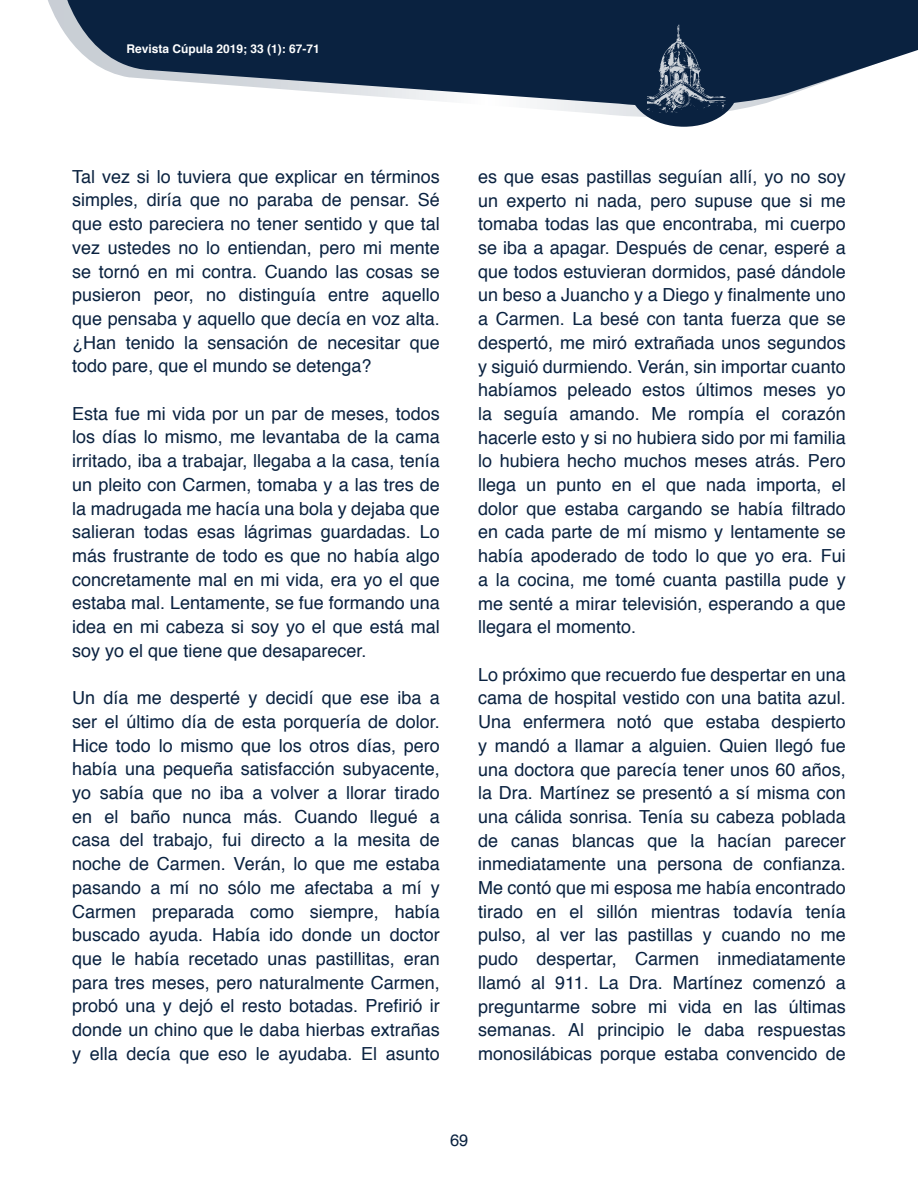
<style>
.page{position:relative;width:918px;height:1188px;background:#fff}
.page>*{position:absolute;margin:0;border:0;box-sizing:border-box;transform-origin:0 0}
.t1{font:18px/23.7px "Helvetica";color:#0a2240;text-align:justify}
.t2{font:16.5px "Helvetica";color:#0a2240}
.t3{font:700 12px "Helvetica";color:#fff}
</style>
<div class="page">
<svg style="left:62px;top:0;width:856px;height:114px;fill:#0a2240"></svg>
<div style="left:630px;top:49px;width:108px;height:78px;background:#0a2240;border-radius:50%"></div>
<svg style="left:647px;top:25px;width:79px;height:88px"></svg>
<p class="t3" style="left:126px;top:39px;width:195px">Revista Cúpula 2019; 33 (1): 67-71</p>
<p class="t1" style="left:72px;top:165px;width:369px">Tal vez si lo tuviera que explicar en términos simples, diría que no paraba de pensar. Sé que esto pareciera no tener sentido y que tal vez ustedes no lo entiendan, pero mi mente se tornó en mi contra. Cuando las cosas se pusieron peor, no distinguía entre aquello que pensaba y aquello que decía en voz alta. ¿Han tenido la sensación de necesitar que todo pare, que el mundo se detenga?</p>
<p class="t1" style="left:72px;top:402px;width:369px">Esta fue mi vida por un par de meses, todos los días lo mismo, me levantaba de la cama irritado, iba a trabajar, llegaba a la casa, tenía un pleito con Carmen, tomaba y a las tres de la madrugada me hacía una bola y dejaba que salieran todas esas lágrimas guardadas. Lo más frustrante de todo es que no había algo concretamente mal en mi vida, era yo el que estaba mal. Lentamente, se fue formando una idea en mi cabeza si soy yo el que está mal soy yo el que tiene que desaparecer.</p>
<p class="t1" style="left:72px;top:687px;width:369px">Un día me desperté y decidí que ese iba a ser el último día de esta porquería de dolor.<br>Hice todo lo mismo que los otros días, pero había una pequeña satisfacción subyacente, yo sabía que no iba a volver a llorar tirado en el baño nunca más. Cuando llegué a casa del trabajo, fui directo a la mesita de noche de Carmen. Verán, lo que me estaba pasando a mí no sólo me afectaba a mí y Carmen preparada como siempre, había buscado ayuda. Había ido donde un doctor que le había recetado unas pastillitas, eran para tres meses, pero naturalmente Carmen, probó una y dejó el resto botadas. Prefirió ir donde un chino que le daba hierbas extrañas y ella decía que eso le ayudaba. El asunto</p>
<p class="t1" style="left:478px;top:165px;width:369px">es que esas pastillas seguían allí, yo no soy un experto ni nada, pero supuse que si me tomaba todas las que encontraba, mi cuerpo se iba a apagar. Después de cenar, esperé a que todos estuvieran dormidos, pasé dándole un beso a Juancho y a Diego y finalmente uno a Carmen. La besé con tanta fuerza que se despertó, me miró extrañada unos segundos y siguió durmiendo. Verán, sin importar cuanto habíamos peleado estos últimos meses yo la seguía amando. Me rompía el corazón hacerle esto y si no hubiera sido por mi familia lo hubiera hecho muchos meses atrás. Pero llega un punto en el que nada importa, el dolor que estaba cargando se había filtrado en cada parte de mí mismo y lentamente se había apoderado de todo lo que yo era. Fui a la cocina, me tomé cuanta pastilla pude y me senté a mirar televisión, esperando a que llegara el momento.</p>
<p class="t1" style="left:478px;top:663px;width:369px">Lo próximo que recuerdo fue despertar en una cama de hospital vestido con una batita azul.<br>Una enfermera notó que estaba despierto y mandó a llamar a alguien. Quien llegó fue una doctora que parecía tener unos 60 años, la Dra. Martínez se presentó a sí misma con una cálida sonrisa. Tenía su cabeza poblada de canas blancas que la hacían parecer inmediatamente una persona de confianza.<br>Me contó que mi esposa me había encontrado tirado en el sillón mientras todavía tenía pulso, al ver las pastillas y cuando no me pudo despertar, Carmen inmediatamente llamó al 911. La Dra. Martínez comenzó a preguntarme sobre mi vida en las últimas semanas. Al principio le daba respuestas monosilábicas porque estaba convencido de</p>
<p class="t2" style="left:450px;top:1128px;width:20px">69</p>
</div>
